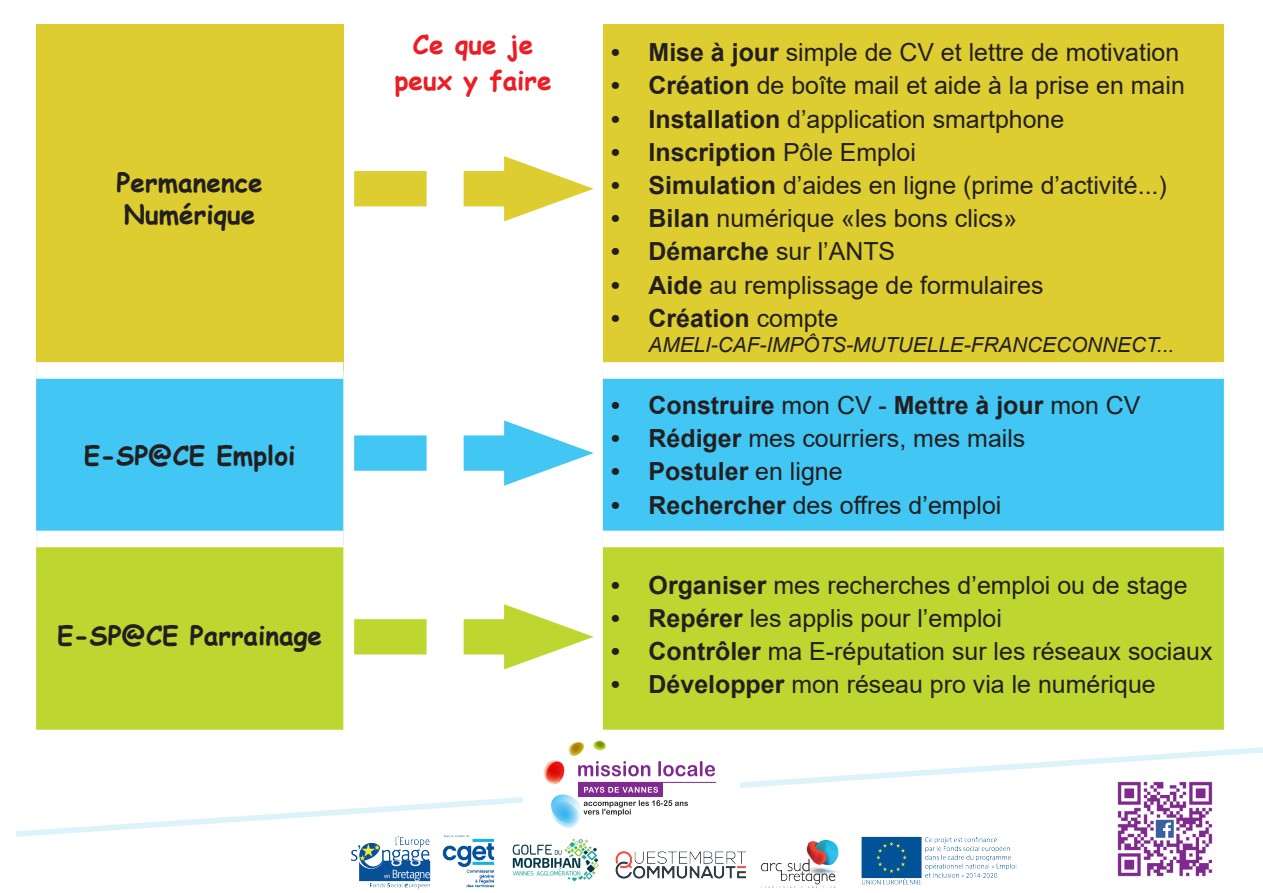
<style>
.page{position:relative;width:1263px;height:893px;background:#fff}
.page>*{position:absolute;margin:0;border:0;box-sizing:border-box;transform-origin:0 0}
.t1{font:700 26.25px/31.3px "Comic Sans MS";color:#231f20}
.t2{font:700 26.25px/36.3px "Comic Sans MS";color:#ec1d25;text-align:center}
.t3{font:24.9px "Arial";color:#231f20}
.t4{font:700 24.9px "Arial";color:#231f20}
.t5{font:italic 20.7px "Arial";color:#231f20}
.s1{font-weight:700}
.s2{font-weight:400}
</style>
<div class="page">
<div style="left:36px;top:24px;width:307px;height:346px;background:#ddcd30"></div>
<div style="left:603px;top:24px;width:621px;height:346px;background:#ddcd30"></div>
<svg style="left:36px;top:370px;width:1188px;height:169px;fill:#42c6f3"></svg>
<svg style="left:36px;top:539px;width:1188px;height:191px;fill:#bed630"></svg>
<div style="left:36px;top:362px;width:307px;height:17px;background:#fff"></div>
<div style="left:36px;top:531px;width:307px;height:16px;background:#fff"></div>
<div style="left:603px;top:531px;width:621px;height:16px;background:#fff"></div>
<div style="left:603px;top:362px;width:621px;height:17px;background:#fff"></div>
<svg style="left:354px;top:156px;width:240px;height:65px"></svg>
<svg style="left:354px;top:420px;width:240px;height:66px"></svg>
<svg style="left:354px;top:604px;width:240px;height:65px"></svg>
<svg style="left:16px;top:747px;width:1247px;height:90px"></svg>
<img style="left:235px;top:825px;width:793px;height:64px">
<div style="left:523px;top:740px;width:216px;height:89px;background:#fff"></div>
<hr style="left:578px;top:782px;width:138px;height:1px;background:#802990">
<svg style="left:543px;top:740px;width:172px;height:89px"></svg>
<img style="left:1106px;top:770px;width:118px;height:107px">
<p class="t1" style="left:117px;top:166px;width:148px">Permanence<br>Numérique</p>
<p class="t1" style="left:84px;top:439px;width:213px">E-SP@CE Emploi</p>
<p class="t1" style="left:57px;top:619px;width:266px">E-SP@CE Parrainage</p>
<p class="t2" style="left:394px;top:25px;width:159px">Ce que je peux y faire</p>
<p class="t3" style="left:611px;top:35px;width:570px"><span class="s1">• Mise à jour</span> simple de CV et lettre de motivation</p>
<p class="t3" style="left:611px;top:68px;width:575px"><span class="s1">• Création</span> de boîte mail et aide à la prise en main</p>
<p class="t3" style="left:611px;top:102px;width:455px"><span class="s1">• Installation</span> d’application smartphone</p>
<p class="t4" style="left:611px;top:134px;width:306px">• Inscription <span class="s2">Pôle Emploi</span></p>
<p class="t3" style="left:611px;top:168px;width:557px"><span class="s1">• Simulation</span> d’aides en ligne (prime d’activité...)</p>
<p class="t3" style="left:611px;top:201px;width:407px"><span class="s1">• Bilan</span> numérique «les bons clics»</p>
<p class="t4" style="left:611px;top:234px;width:285px">• Démarche <span class="s2">sur l’ANTS</span></p>
<p class="t3" style="left:611px;top:268px;width:434px"><span class="s1">• Aide</span> au remplissage de formulaires</p>
<p class="t4" style="left:611px;top:301px;width:229px">• Création <span class="s2">compte</span></p>
<p class="t5" style="left:649px;top:331px;width:527px">AMELI-CAF-IMPÔTS-MUTUELLE-FRANCECONNECT...</p>
<p class="t4" style="left:611px;top:388px;width:531px">• Construire <span class="s2">mon CV -</span> Mettre à jour <span class="s2">mon CV</span></p>
<p class="t3" style="left:611px;top:421px;width:416px"><span class="s1">• Rédiger</span> mes courriers, mes mails</p>
<p class="t4" style="left:611px;top:454px;width:233px">• Postuler <span class="s2">en ligne</span></p>
<p class="t3" style="left:611px;top:488px;width:392px"><span class="s1">• Rechercher</span> des offres d’emploi</p>
<p class="t3" style="left:611px;top:568px;width:578px"><span class="s1">• Organiser</span> mes recherches d’emploi ou de stage</p>
<p class="t3" style="left:611px;top:601px;width:392px"><span class="s1">• Repérer</span> les applis pour l’emploi</p>
<p class="t3" style="left:611px;top:634px;width:603px"><span class="s1">• Contrôler</span> ma E-réputation sur les réseaux sociaux</p>
<p class="t3" style="left:611px;top:667px;width:546px"><span class="s1">• Développer</span> mon réseau pro via le numérique</p>
</div>
